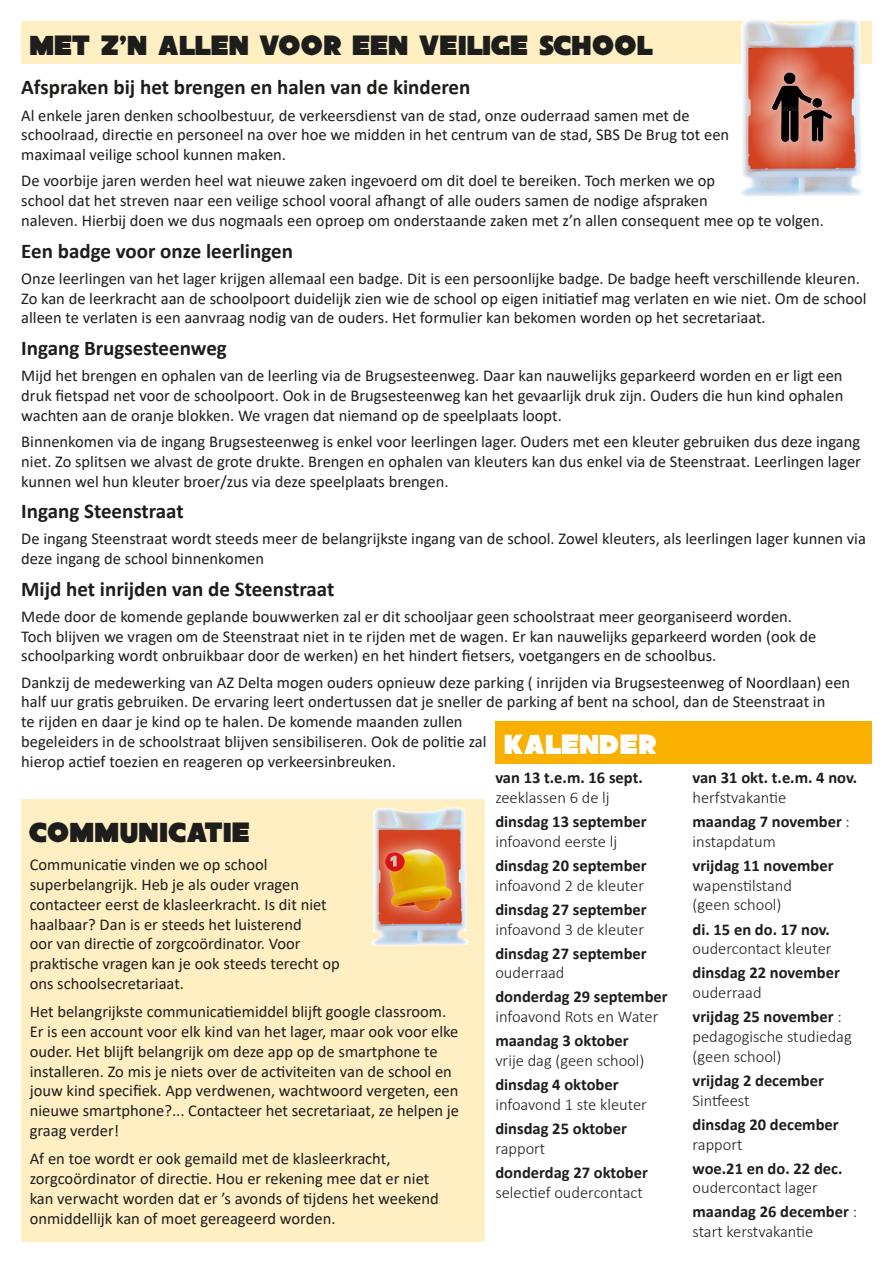
<style>
.page{position:relative;width:893px;height:1263px;background:#fff}
.page>*{position:absolute;margin:0;border:0;box-sizing:border-box;transform-origin:0 0}
.t1{font:24px "Sans Poster Bold JL";color:#1d1d1b}
.t2{font:24px "Sans Poster Bold JL";color:#fff}
.t3{font:700 21px "Calibri";color:#1d1d1b}
.t4{font:16.5px/19.8px "Calibri";color:#1d1d1b}
.t5{font:300 16.5px/19.8px "Calibri";color:#1d1d1b}
.t6{font:700 16.5px/19.8px "Calibri";color:#1d1d1b}
.s1{font-weight:300}
.s2{font-weight:700}
</style>
<div class="page">
<div style="left:21px;top:21px;width:851px;height:43px;background:#ffefc3"></div>
<img style="left:741px;top:19px;width:121px;height:177px">
<svg style="left:742px;top:43px;width:119px;height:128px"></svg>
<img style="left:759px;top:65px;width:85px;height:85px">
<div style="left:21px;top:799px;width:464px;height:443px;background:#ffefc3"></div>
<img style="left:371px;top:807px;width:98px;height:139px">
<div style="left:371px;top:833px;width:95px;height:92px;background:#fff;opacity:.75"></div>
<img style="left:386px;top:846px;width:66px;height:66px">
<div style="left:495px;top:721px;width:377px;height:42px;background:#f9b000"></div>
<p class="t1" style="left:30px;top:30px;width:625px">MET Z’N ALLEN VOOR EEN VEILIGE SCHOOL</p>
<p class="t3" style="left:21px;top:73px;width:451px">Afspraken bij het brengen en halen van de kinderen</p>
<p class="t4" style="left:21px;top:105px;width:709px">Al enkele jaren denken schoolbestuur, de verkeersdienst van de stad, onze ouderraad samen met de schoolraad, directie en personeel na over hoe we midden in het centrum van de stad, SBS De Brug tot een maximaal veilige school kunnen maken.</p>
<p class="t4" style="left:21px;top:171px;width:804px">De voorbije jaren werden heel wat nieuwe zaken ingevoerd om dit doel te bereiken. Toch merken we op<br>school dat het streven naar een veilige school vooral afhangt of alle ouders samen de nodige afspraken<br>naleven. Hierbij doen we dus nogmaals een oproep om onderstaande zaken met z’n allen consequent mee op te volgen.</p>
<p class="t3" style="left:21px;top:236px;width:273px">Een badge voor onze leerlingen</p>
<p class="t4" style="left:21px;top:268px;width:847px">Onze leerlingen van het lager krijgen allemaal een badge. Dit is een persoonlijke badge. De badge heeft verschillende kleuren.<br>Zo kan de leerkracht aan de schoolpoort duidelijk zien wie de school op eigen initiatief mag verlaten en wie niet. Om de school alleen te verlaten is een aanvraag nodig van de ouders. Het formulier kan bekomen worden op het secretariaat.</p>
<p class="t3" style="left:21px;top:333px;width:207px">Ingang Brugsesteenweg</p>
<p class="t4" style="left:21px;top:365px;width:824px;text-align:justify">Mijd het brengen en ophalen van de leerling via de Brugsesteenweg. Daar kan nauwelijks geparkeerd worden en er ligt een druk fietspad net voor de schoolpoort. Ook in de Brugsesteenweg kan het gevaarlijk druk zijn. Ouders die hun kind ophalen wachten aan de oranje blokken. We vragen dat niemand op de speelplaats loopt.</p>
<p class="t4" style="left:21px;top:431px;width:841px;text-align:justify">Binnenkomen via de ingang Brugsesteenweg is enkel voor leerlingen lager. Ouders met een kleuter gebruiken dus deze ingang niet. Zo splitsen we alvast de grote drukte. Brengen en ophalen van kleuters kan dus enkel via de Steenstraat. Leerlingen lager kunnen wel hun kleuter broer/zus via deze speelplaats brengen.</p>
<p class="t3" style="left:21px;top:496px;width:164px">Ingang Steenstraat</p>
<p class="t4" style="left:21px;top:528px;width:846px">De ingang Steenstraat wordt steeds meer de belangrijkste ingang van de school. Zowel kleuters, als leerlingen lager kunnen via deze ingang de school binnenkomen</p>
<p class="t3" style="left:21px;top:574px;width:315px">Mijd het inrijden van de Steenstraat</p>
<p class="t4" style="left:21px;top:606px;width:797px">Mede door de komende geplande bouwwerken zal er dit schooljaar geen schoolstraat meer georganiseerd worden.<br>Toch blijven we vragen om de Steenstraat niet in te rijden met de wagen. Er kan nauwelijks geparkeerd worden (ook de schoolparking wordt onbruikbaar door de werken) en het hindert fietsers, voetgangers en de schoolbus.</p>
<p class="t4" style="left:21px;top:672px;width:830px">Dankzij de medewerking van AZ Delta mogen ouders opnieuw deze parking ( inrijden via Brugsesteenweg of Noordlaan) een half uur gratis gebruiken. De ervaring leert ondertussen dat je sneller de parking af bent na school, dan de Steenstraat in<br>te rijden en daar je kind op te halen. De komende maanden zullen<br>begeleiders in de schoolstraat blijven sensibiliseren. Ook de politie zal<br>hierop actief toezien en reageren op verkeersinbreuken.</p>
<p class="t2" style="left:504px;top:730px;width:155px">KALENDER</p>
<p class="t6" style="left:495px;top:767px;width:149px">van 13 t.e.m. 16 sept. <span class="s1">zeeklassen 6 de lj</span></p>
<p class="t6" style="left:495px;top:811px;width:153px">dinsdag 13 september <span class="s1">infoavond eerste lj</span></p>
<p class="t5" style="left:495px;top:855px;width:153px"><span class="s2">dinsdag 20 september </span>infoavond 2 de kleuter</p>
<p class="t5" style="left:495px;top:899px;width:153px"><span class="s2">dinsdag 27 september </span>infoavond 3 de kleuter</p>
<p class="t6" style="left:495px;top:943px;width:153px">dinsdag 27 september <span class="s1">ouderraad</span></p>
<p class="t6" style="left:495px;top:987px;width:174px">donderdag 29 september <span class="s1">infoavond Rots en Water</span></p>
<p class="t5" style="left:495px;top:1031px;width:151px"><span class="s2">maandag 3 oktober </span>vrije dag (geen school)</p>
<p class="t5" style="left:495px;top:1074px;width:153px"><span class="s2">dinsdag 4 oktober </span>infoavond 1 ste kleuter</p>
<p class="t6" style="left:495px;top:1118px;width:133px">dinsdag 25 oktober <span class="s1">rapport</span></p>
<p class="t5" style="left:495px;top:1162px;width:154px"><span class="s2">donderdag 27 oktober </span>selectief oudercontact</p>
<p class="t6" style="left:693px;top:767px;width:166px">van 31 okt. t.e.m. 4 nov. <span class="s1">herfstvakantie</span></p>
<p class="t6" style="left:693px;top:811px;width:159px">maandag 7 november <span class="s1">: instapdatum</span></p>
<p class="t5" style="left:693px;top:855px;width:143px"><span class="s2">vrijdag 11 november </span>wapenstilstand (geen school)</p>
<p class="t5" style="left:693px;top:919px;width:141px"><span class="s2">di. 15 en do. 17 nov. </span>oudercontact kleuter</p>
<p class="t6" style="left:693px;top:963px;width:149px">dinsdag 22 november <span class="s1">ouderraad</span></p>
<p class="t5" style="left:693px;top:1007px;width:161px"><span class="s2">vrijdag 25 november</span> : pedagogische studiedag (geen school)</p>
<p class="t6" style="left:693px;top:1070px;width:133px">vrijdag 2 december<br><span class="s1">Sintfeest</span></p>
<p class="t6" style="left:693px;top:1114px;width:148px">dinsdag 20 december <span class="s1">rapport</span></p>
<p class="t6" style="left:693px;top:1158px;width:151px">woe.21 en do. 22 dec. <span class="s1">oudercontact lager</span></p>
<p class="t5" style="left:693px;top:1202px;width:166px"><span class="s2">maandag 26 december</span> : start kerstvakantie</p>
<p class="t1" style="left:30px;top:817px;width:222px">COMMUNICATIE</p>
<p class="t4" style="left:30px;top:854px;width:311px">Communicatie vinden we op school superbelangrijk. Heb je als ouder vragen contacteer eerst de klasleerkracht. Is dit niet haalbaar? Dan is er steeds het luisterend<br>oor van directie of zorgcoördinator. Voor praktische vragen kan je ook steeds terecht op ons schoolsecretariaat.</p>
<p class="t4" style="left:30px;top:1001px;width:431px">Het belangrijkste communicatiemiddel blijft google classroom.<br>Er is een account voor elk kind van het lager, maar ook voor elke ouder. Het blijft belangrijk om deze app op de smartphone te installeren. Zo mis je niets over de activiteiten van de school en jouw kind specifiek. App verdwenen, wachtwoord vergeten, een nieuwe smartphone?... Contacteer het secretariaat, ze helpen je graag verder!</p>
<p class="t4" style="left:30px;top:1148px;width:411px">Af en toe wordt er ook gemaild met de klasleerkracht, zorgcoördinator of directie. Hou er rekening mee dat er niet kan verwacht worden dat er ’s avonds of tijdens het weekend onmiddellijk kan of moet gereageerd worden.</p>
</div>
